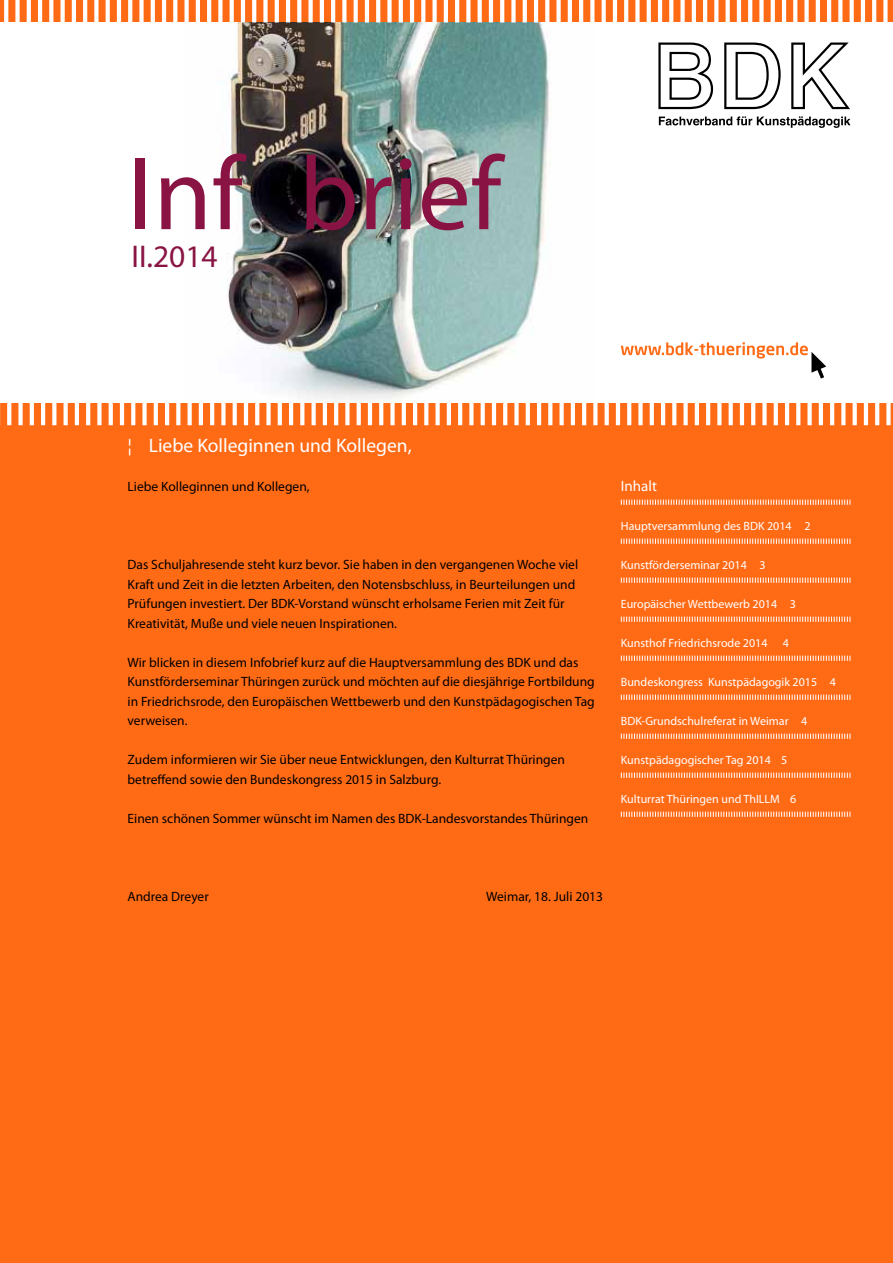
<style>
.page{position:relative;width:893px;height:1263px;background:#ff6a15}
.page>*{position:absolute;margin:0;border:0;box-sizing:border-box;transform-origin:0 0}
.t1{font:105px "Myriad Pro";color:#891444}
.t2{font:31.5px "Myriad Pro";color:#891444}
.t3{font:19.5px "Myriad Pro";color:#fff}
.t4{font:15px "Myriad Pro";color:#fff}
.t5{font:13.5px/19.5px "Myriad Pro";color:#000}
.t6{font:12px "Myriad Pro";color:#fff}
</style>
<div class="page">
<svg style="left:0;top:0;width:893px;height:426px;background:#d6d1ca"></svg>
<svg style="left:658px;top:43px;width:55px;height:66px;background:#c2c2c2"></svg>
<svg style="left:724px;top:43px;width:57px;height:66px;background:#cbcbcb"></svg>
<svg style="left:791px;top:43px;width:59px;height:66px;background:#cfcfcf"></svg>
<svg style="left:659px;top:116px;width:191px;height:12px;background:#adadad"></svg>
<svg style="left:621px;top:500px;width:229px;height:5px"></svg>
<svg style="left:621px;top:539px;width:229px;height:5px"></svg>
<svg style="left:621px;top:578px;width:229px;height:5px"></svg>
<svg style="left:621px;top:617px;width:229px;height:5px"></svg>
<svg style="left:621px;top:656px;width:229px;height:5px"></svg>
<svg style="left:621px;top:695px;width:229px;height:5px"></svg>
<svg style="left:621px;top:734px;width:229px;height:5px"></svg>
<svg style="left:621px;top:773px;width:229px;height:5px"></svg>
<svg style="left:621px;top:812px;width:229px;height:5px"></svg>
<svg style="left:621px;top:342px;width:205px;height:37px;background:#f8e6dc"></svg>
<h1 class="t1" style="left:128px;top:129px;width:375px">Inf brief</h1>
<h2 class="t2" style="left:131px;top:237px;width:88px">II.2014</h2>
<h3 class="t3" style="left:128px;top:433px;width:286px">¦ Liebe Kolleginnen und Kollegen,</h3>
<p class="t5" style="left:128px;top:477px;width:184px">Liebe Kolleginnen und Kollegen,</p>
<p class="t5" style="left:128px;top:555px;width:452px">Das Schuljahresende steht kurz bevor. Sie haben in den vergangenen Woche viel Kraft und Zeit in die letzten Arbeiten, den Notensbschluss, in Beurteilungen und Prüfungen investiert. Der BDK-Vorstand wünscht erholsame Ferien mit Zeit für Kreativität, Muße und viele neuen Inspirationen.</p>
<p class="t5" style="left:128px;top:652px;width:469px">Wir blicken in diesem Infobrief kurz auf die Hauptversammlung des BDK und das Kunstförderseminar Thüringen zurück und möchten auf die diesjährige Fortbildung in Friedrichsrode, den Europäischen Wettbewerb und den Kunstpädagogischen Tag verweisen.</p>
<p class="t5" style="left:128px;top:750px;width:439px">Zudem informieren wir Sie über neue Entwicklungen, den Kulturrat Thüringen betreffend sowie den Bundeskongress 2015 in Salzburg.</p>
<p class="t5" style="left:128px;top:808px;width:462px">Einen schönen Sommer wünscht im Namen des BDK-Landesvorstandes Thüringen</p>
<p class="t4" style="left:621px;top:477px;width:38px">Inhalt</p>
<p class="t6" style="left:621px;top:519px;width:191px">Hauptversammlung des BDK 2014 2</p>
<p class="t6" style="left:621px;top:558px;width:146px">Kunstförderseminar 2014 3</p>
<p class="t6" style="left:621px;top:597px;width:177px">Europäischer Wettbewerb 2014 3</p>
<p class="t6" style="left:621px;top:636px;width:148px">Kunsthof Friedrichsrode 2014</p>
<p class="t6" style="left:783px;top:636px;width:8px">4</p>
<p class="t6" style="left:621px;top:675px;width:217px">Bundeskongress Kunstpädagogik 2015 4</p>
<p class="t6" style="left:621px;top:714px;width:188px">BDK-Grundschulreferat in Weimar 4</p>
<p class="t6" style="left:621px;top:753px;width:168px">Kunstpädagogischer Tag 2014 5</p>
<p class="t6" style="left:621px;top:792px;width:177px">Kulturrat Thüringen und ThILLM 6</p>
<p class="t5" style="left:128px;top:886px;width:83px">Andrea Dreyer</p>
<p class="t5" style="left:486px;top:886px;width:118px">Weimar, 18. Juli 2013</p>
</div>
